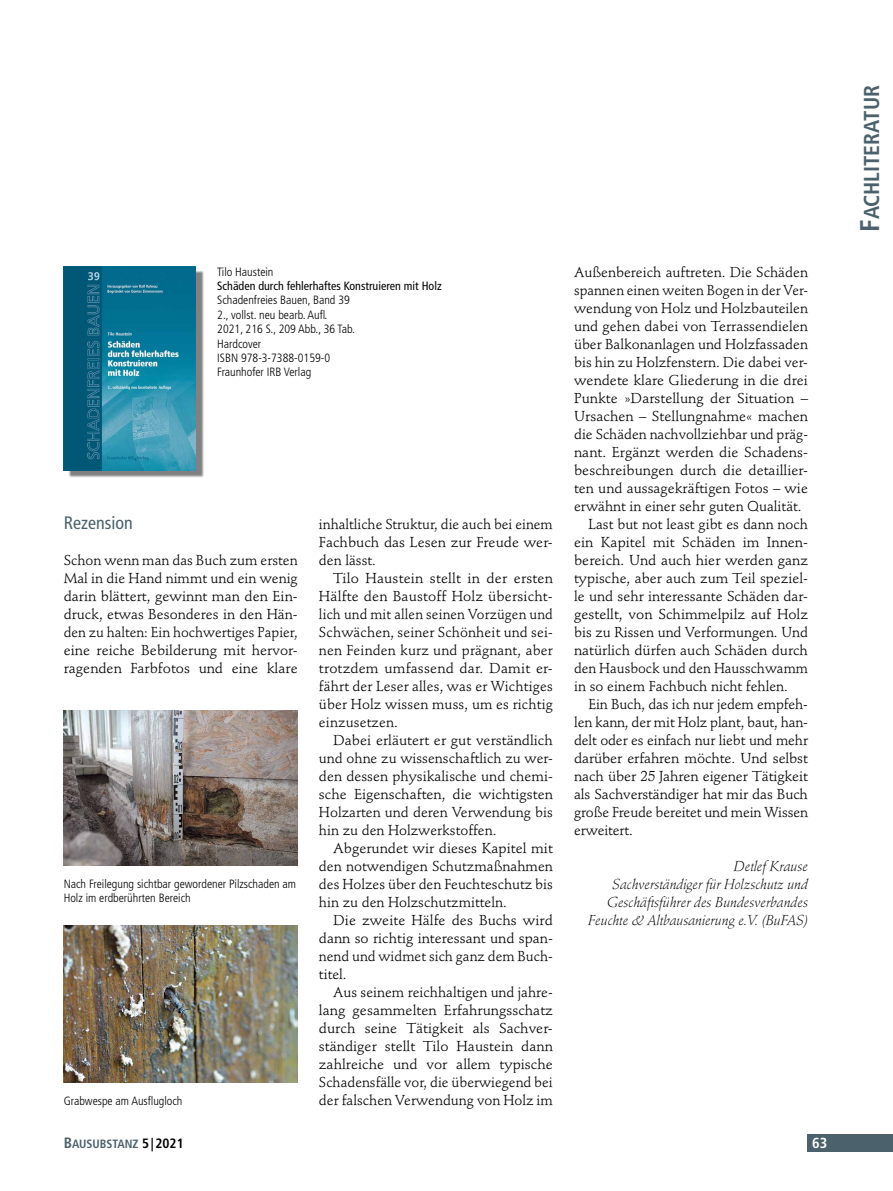
<style>
.page{position:relative;width:893px;height:1191px;background:#fff}
.page>*{position:absolute;margin:0;border:0;box-sizing:border-box;transform-origin:0 0}
.t1{font:21.6px "Frutiger LT Std Bold Cn SC800";color:#4b616c}
.Grundschrift_ohne_Ei{font:condensed 18px "Frutiger LT Std";color:#4b616c}
.t2{font:700 condensed 14.55px "Frutiger LT Std";color:#fff}
.Grundschrift_mit_Ein{font:14.25px/18px "Stempel Schneidler Std";color:#000;text-align:justify}
.Grundschrift_ohne_Ei-2{font:14.25px/18px "Stempel Schneidler Std";color:#000;text-align:justify}
.Grundschrift_mit_Ein-2{font:italic 300 14.25px/18px "Stempel Schneidler Std";color:#000;text-align:right}
.Bild-_Infotext{font:300 condensed 12px/14.4px "Frutiger LT Std";color:#000}
.Bild-_Infotext-2{font:condensed 12px "Frutiger LT Std";color:#000}
.t3{font:12px "Frutiger LT Std Bold Cn SC800";color:#4b616c}
.s1{font-size:15px}
.s2{font-size:13.5px;color:#000}
.s3{font-size:27px}
</style>
<div class="page">
<div style="left:808px;top:1134px;width:85px;height:17px;background:#4b616c"></div>
<div style="left:68px;top:270px;width:136px;height:208px;background:#000;opacity:.5"></div>
<img style="left:64px;top:266px;width:132px;height:204px">
<img style="left:64px;top:710px;width:234px;height:155px">
<img style="left:64px;top:925px;width:234px;height:157px">
<p class="Bild-_Infotext" style="left:217px;top:264px;width:58px">Tilo Haustein</p>
<p class="Bild-_Infotext-2" style="left:217px;top:279px;width:226px">Schäden durch fehlerhaftes Konstruieren mit Holz</p>
<p class="Bild-_Infotext" style="left:217px;top:293px;width:134px">Schadenfreies Bauen, Band 39</p>
<p class="Bild-_Infotext" style="left:217px;top:307px;width:112px">2., vollst. neu bearb. Aufl.</p>
<p class="Bild-_Infotext" style="left:217px;top:322px;width:139px">2021, 216 S., 209 Abb., 36 Tab.</p>
<p class="Bild-_Infotext" style="left:217px;top:336px;width:46px">Hardcover</p>
<p class="Bild-_Infotext" style="left:217px;top:351px;width:114px">ISBN 978-3-7388-0159-0</p>
<p class="Bild-_Infotext" style="left:217px;top:365px;width:96px">Fraunhofer IRB Verlag</p>
<p class="Grundschrift_ohne_Ei" style="left:64px;top:512px;width:71px">Rezension</p>
<p class="Grundschrift_ohne_Ei-2" style="left:64px;top:551px;width:236px">Schon wenn man das Buch zum ersten Mal in die Hand nimmt und ein wenig darin blättert, gewinnt man den Ein&shy;druck, etwas Besonderes in den Hän&shy;den zu halten: Ein hochwertiges Papier, eine reiche Bebilderung mit hervor&shy;ragenden Farbfotos und eine klare</p>
<p class="Bild-_Infotext" style="left:64px;top:876px;width:234px">Nach Freilegung sichtbar gewordener Pilzschaden am<br>Holz im erdberührten Bereich</p>
<p class="Bild-_Infotext" style="left:64px;top:1093px;width:120px">Grabwespe am Ausflugloch</p>
<p class="Grundschrift_ohne_Ei-2" style="left:319px;top:515px;width:235px">inhaltliche Struktur, die auch bei einem Fachbuch das Lesen zur Freude wer&shy;den lässt.</p>
<p class="Grundschrift_mit_Ein" style="left:319px;top:569px;width:235px;text-indent:14px">Tilo Haustein stellt in der ersten Hälfte den Baustoff Holz übersicht&shy;lich und mit allen seinen Vorzügen und Schwächen, seiner Schönheit und sei&shy;nen Feinden kurz und prägnant, aber trotzdem umfassend dar. Damit er&shy;fährt der Leser alles, was er Wichtiges über Holz wissen muss, um es richtig einzusetzen.</p>
<p class="Grundschrift_mit_Ein" style="left:319px;top:731px;width:235px;text-indent:14px">Dabei erläutert er gut verständlich und ohne zu wissenschaftlich zu wer&shy;den dessen physikalische und chemi&shy;sche Eigenschaften, die wichtigsten Holzarten und deren Verwendung bis hin zu den Holzwerkstoffen.</p>
<p class="Grundschrift_mit_Ein" style="left:319px;top:839px;width:235px;text-indent:14px">Abgerundet wir dieses Kapitel mit den notwendigen Schutzmaßnahmen des Holzes über den Feuchteschutz bis hin zu den Holzschutzmitteln.</p>
<p class="Grundschrift_mit_Ein" style="left:319px;top:911px;width:235px;text-indent:14px">Die zweite Hälfe des Buchs wird dann so richtig interessant und span&shy;nend und widmet sich ganz dem Buch&shy;titel.</p>
<p class="Grundschrift_mit_Ein" style="left:319px;top:983px;width:235px;text-indent:14px">Aus seinem reichhaltigen und jahre&shy;lang gesammelten Erfahrungsschatz durch seine Tätigkeit als Sachver&shy;ständiger stellt Tilo Haustein dann zahlreiche und vor allem typische Schadensfälle vor, die überwiegend bei der falschen Verwendung von Holz im</p>
<p class="Grundschrift_mit_Ein" style="left:574px;top:263px;width:235px">Außenbereich auftreten. Die Schäden spannen einen weiten Bogen in der Ver&shy;wendung von Holz und Holzbauteilen und gehen dabei von Terrassendielen über Balkonanlagen und Holzfassaden bis hin zu Holzfenstern. Die dabei ver&shy;wendete klare Gliederung in die drei Punkte »Darstellung der Situation – Ursachen – Stellungnahme« machen die Schäden nachvollziehbar und präg&shy;nant. Ergänzt werden die Schadens&shy;beschreibungen durch die detaillier&shy;ten und aussagekräftigen Fotos – wie erwähnt in einer sehr guten Qualität.</p>
<p class="Grundschrift_mit_Ein" style="left:574px;top:515px;width:235px;text-indent:14px">Last but not least gibt es dann noch ein Kapitel mit Schäden im Innen&shy;bereich. Und auch hier werden ganz typische, aber auch zum Teil speziel&shy;le und sehr interessante Schäden dar&shy;gestellt, von Schimmelpilz auf Holz bis zu Rissen und Verformungen. Und natürlich dürfen auch Schäden durch den Hausbock und den Hausschwamm in so einem Fachbuch nicht fehlen.</p>
<p class="Grundschrift_mit_Ein" style="left:574px;top:695px;width:235px;text-indent:14px">Ein Buch, das ich nur jedem empfeh&shy;len kann, der mit Holz plant, baut, han&shy;delt oder es einfach nur liebt und mehr darüber erfahren möchte. Und selbst nach über 25 Jahren eigener Tätigkeit als Sachverständiger hat mir das Buch große Freude bereitet und mein Wissen erweitert.</p>
<p class="Grundschrift_mit_Ein-2" style="left:734px;top:857px;width:76px">Detlef Krause</p>
<p class="Grundschrift_mit_Ein-2" style="left:588px;top:875px;width:221px">Sachverständiger für Holzschutz und<br>Geschäftsführer des Bundesverbandes<br>Feuchte &amp; Altbausanierung e.V. (BuFAS)</p>
<p class="t3" style="left:64px;top:1137px;width:121px"><span class="s1">B</span>AUSUBSTANZ <span class="s2">5|2021</span></p>
<p class="t2" style="left:812px;top:1134px;width:17px">63</p>
<h1 class="t1" style="left:859px;top:232px;width:148px;rotate:-90deg"><span class="s3">F</span>ACHLITERATUR</h1>
</div>
